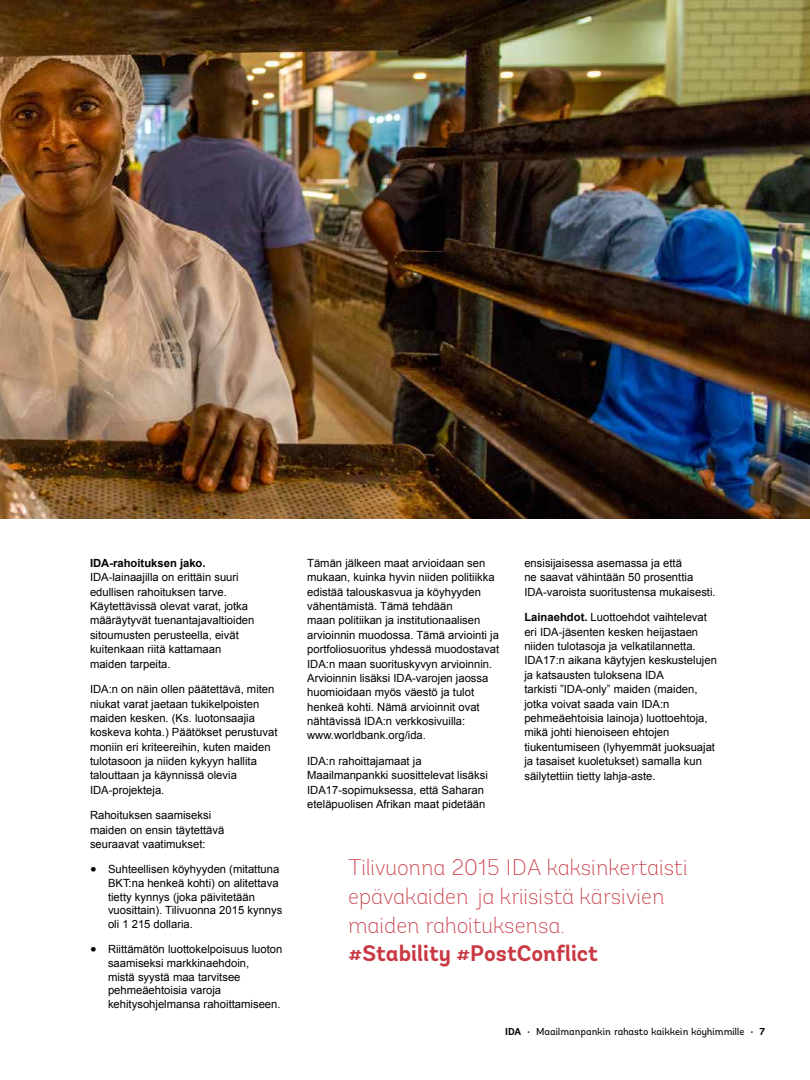
<style>
.page{position:relative;width:810px;height:1080px;background:#fff}
.page>*{position:absolute;margin:0;border:0;box-sizing:border-box;transform-origin:0 0}
.t1{font:200 22.5px/28.8px "Andes";color:#c93944}
.t2{font:700 22.5px "Andes";color:#c93944}
.t3{font:11.25px/14.4px "Arial";color:#000}
.t4{font:700 11.25px "Arial";color:#000}
.t5{font:10px "Andes";letter-spacing:-.005em;color:#000}
.s1{font-size:18.75px}
.s2{font-weight:700}
</style>
<div class="page">
<img style="left:0;top:0;width:810px;height:518px">
<p class="t4" style="left:90px;top:555px;width:117px">IDA-rahoituksen jako.</p>
<p class="t3" style="left:90px;top:570px;width:166px">IDA-lainaajilla on erittäin suuri edullisen rahoituksen tarve.<br>Käytettävissä olevat varat, jotka määräytyvät tuenantajavaltioiden sitoumusten perusteella, eivät kuitenkaan riitä kattamaan maiden tarpeita.</p>
<p class="t3" style="left:90px;top:682px;width:189px">IDA:n on näin ollen päätettävä, miten niukat varat jaetaan tukikelpoisten maiden kesken. (Ks. luotonsaajia koskeva kohta.) Päätökset perustuvat moniin eri kriteereihin, kuten maiden tulotasoon ja niiden kykyyn hallita talouttaan ja käynnissä olevia IDA‑projekteja.</p>
<p class="t3" style="left:90px;top:808px;width:136px">Rahoituksen saamiseksi maiden on ensin täytettävä seuraavat vaatimukset:</p>
<p class="t3" style="left:108px;top:862px;width:176px;line-height:13.8px;text-indent:-18px"><span class="s1">•</span> Suhteellisen köyhyyden (mitattuna<br>BKT:na henkeä kohti) on alitettava tietty kynnys (joka päivitetään vuosittain). Tilivuonna 2015 kynnys oli 1 215 dollaria.</p>
<p class="t3" style="left:108px;top:942px;width:176px;line-height:13.8px;text-indent:-18px"><span class="s1">•</span> Riittämätön luottokelpoisuus luoton saamiseksi markkinaehdoin,<br>mistä syystä maa tarvitsee pehmeäehtoisia varoja kehitysohjelmansa rahoittamiseen.</p>
<p class="t3" style="left:307px;top:556px;width:193px">Tämän jälkeen maat arvioidaan sen mukaan, kuinka hyvin niiden politiikka edistää talouskasvua ja köyhyyden vähentämistä. Tämä tehdään<br>maan politiikan ja institutionaalisen arvioinnin muodossa. Tämä arviointi ja portfoliosuoritus yhdessä muodostavat IDA:n maan suorituskyvyn arvioinnin.<br>Arvioinnin lisäksi IDA-varojen jaossa huomioidaan myös väestö ja tulot henkeä kohti. Nämä arvioinnit ovat nähtävissä IDA:n verkkosivuilla: www.worldbank.org/ida.</p>
<p class="t3" style="left:307px;top:754px;width:182px">IDA:n rahoittajamaat ja Maailmanpankki suosittelevat lisäksi IDA17-sopimuksessa, että Saharan eteläpuolisen Afrikan maat pidetään</p>
<p class="t3" style="left:524px;top:556px;width:193px">ensisijaisessa asemassa ja että<br>ne saavat vähintään 50 prosenttia<br>IDA‑varoista suoritustensa mukaisesti.</p>
<p class="t3" style="left:524px;top:610px;width:194px"><span class="s2">Lainaehdot.</span> Luottoehdot vaihtelevat eri IDA-jäsenten kesken heijastaen niiden tulotasoja ja velkatilannetta.<br>IDA17:n aikana käytyjen keskustelujen ja katsausten tuloksena IDA<br>tarkisti ”IDA-only” maiden (maiden, jotka voivat saada vain IDA:n pehmeäehtoisia lainoja) luottoehtoja, mikä johti hienoiseen ehtojen tiukentumiseen (lyhyemmät juoksuajat ja tasaiset kuoletukset) samalla kun säilytettiin tietty lahja-aste.</p>
<h1 class="t1" style="left:348px;top:853px;width:341px">Tilivuonna 2015 IDA kaksinkertaisti epävakaiden ja kriisistä kärsivien maiden rahoituksensa.</h1>
<h1 class="t2" style="left:348px;top:939px;width:251px">#Stability #PostConflict</h1>
<p class="t5" style="left:505px;top:1025px;width:261px"><span class="s2">IDA</span> • Maailmanpankin rahasto kaikkein köyhimmille • <span class="s2">7</span></p>
</div>
